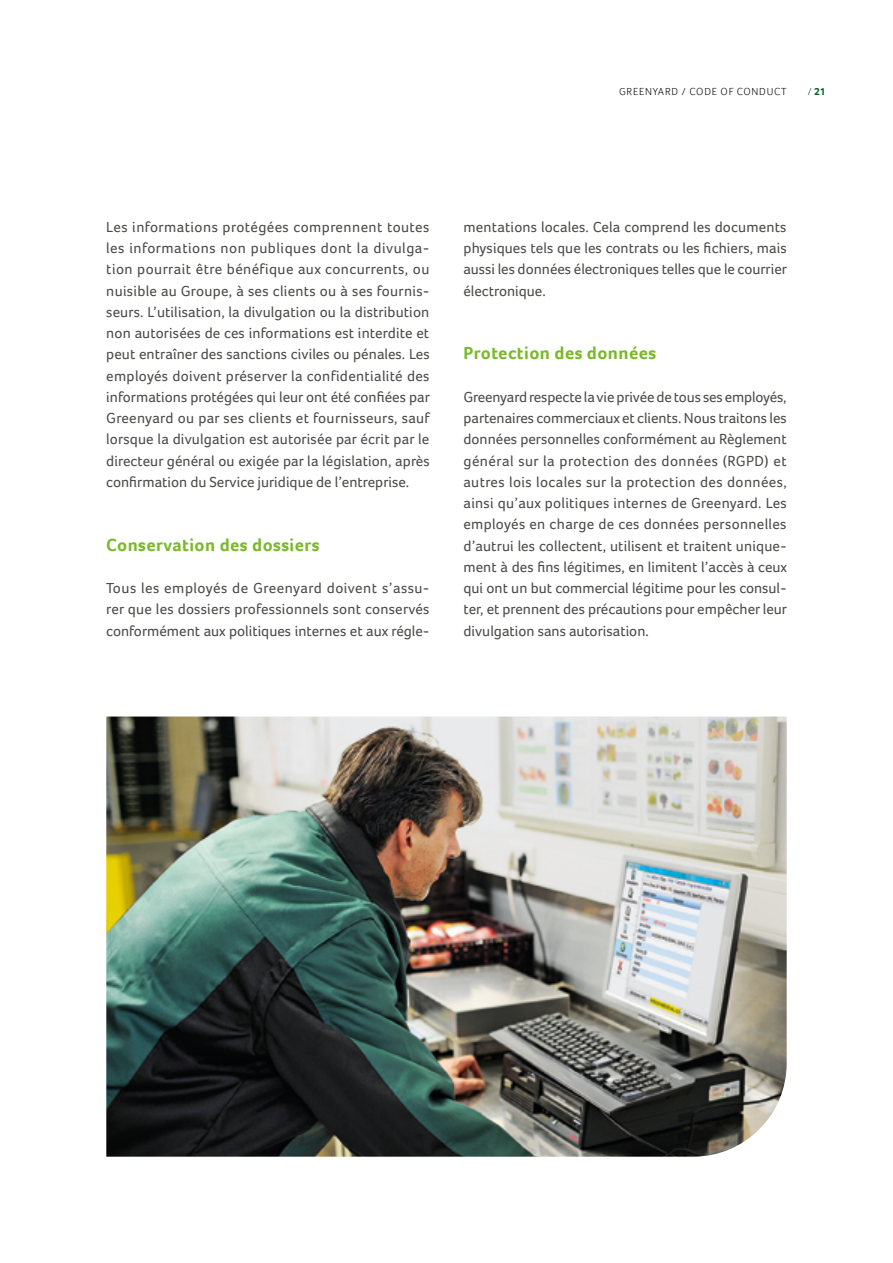
<style>
.page{position:relative;width:893px;height:1263px;background:#fff}
.page>*{position:absolute;margin:0;border:0;box-sizing:border-box;transform-origin:0 0}
.t1{font:700 18px "Foco";letter-spacing:.025em;color:#7ab929}
.t2{font:15px/21.3px "Foco";color:#4a4a49;text-align:justify}
.t3{font:300 10.5px "Foco";letter-spacing:.075em;color:#000}
.t4{font:700 10.5px "Foco";color:#005f21}
.s1{font-weight:300}
</style>
<div class="page">
<img style="left:106px;top:716px;width:681px;height:441px">
<p class="t3" style="left:619px;top:85px;width:169px">GREENYARD / CODE OF CONDUCT</p>
<p class="t4" style="left:808px;top:84px;width:19px"><span class="s1">/</span> 21</p>
<p class="t2" style="left:106px;top:216px;width:325px">Les informations protégées comprennent toutes les informations non publiques dont la divulga&shy;tion pourrait être bénéfique aux concurrents, ou nuisible au Groupe, à ses clients ou à ses fournis&shy;seurs. L’utilisation, la divulgation ou la distribution non autorisées de ces informations est interdite et peut entraîner des sanctions civiles ou pénales. Les employés doivent préserver la confidentialité des informations protégées qui leur ont été confiées par Greenyard ou par ses clients et fournisseurs, sauf lorsque la divulgation est autorisée par écrit par le directeur général ou exigée par la législation, après confirmation du Service juridique de l’entreprise.</p>
<p class="t1" style="left:106px;top:533px;width:215px">Conservation des dossiers</p>
<p class="t2" style="left:106px;top:577px;width:325px">Tous les employés de Greenyard doivent s’assu&shy;rer que les dossiers professionnels sont conservés conformément aux politiques internes et aux régle-</p>
<p class="t2" style="left:463px;top:216px;width:325px">mentations locales. Cela comprend les documents physiques tels que les contrats ou les fichiers, mais aussi les données électroniques telles que le courrier électronique.</p>
<p class="t1" style="left:463px;top:341px;width:194px">Protection des données</p>
<p class="t2" style="left:463px;top:386px;width:325px">Greenyard respecte la vie privée de tous ses employés, partenaires commerciaux et clients. Nous traitons les données personnelles conformément au Règlement général sur la protection des données (RGPD) et autres lois locales sur la protection des données, ainsi qu’aux politiques internes de Greenyard. Les employés en charge de ces données personnelles d’autrui les collectent, utilisent et traitent unique&shy;ment à des fins légitimes, en limitent l’accès à ceux qui ont un but commercial légitime pour les consul&shy;ter, et prennent des précautions pour empêcher leur divulgation sans autorisation.</p>
</div>
